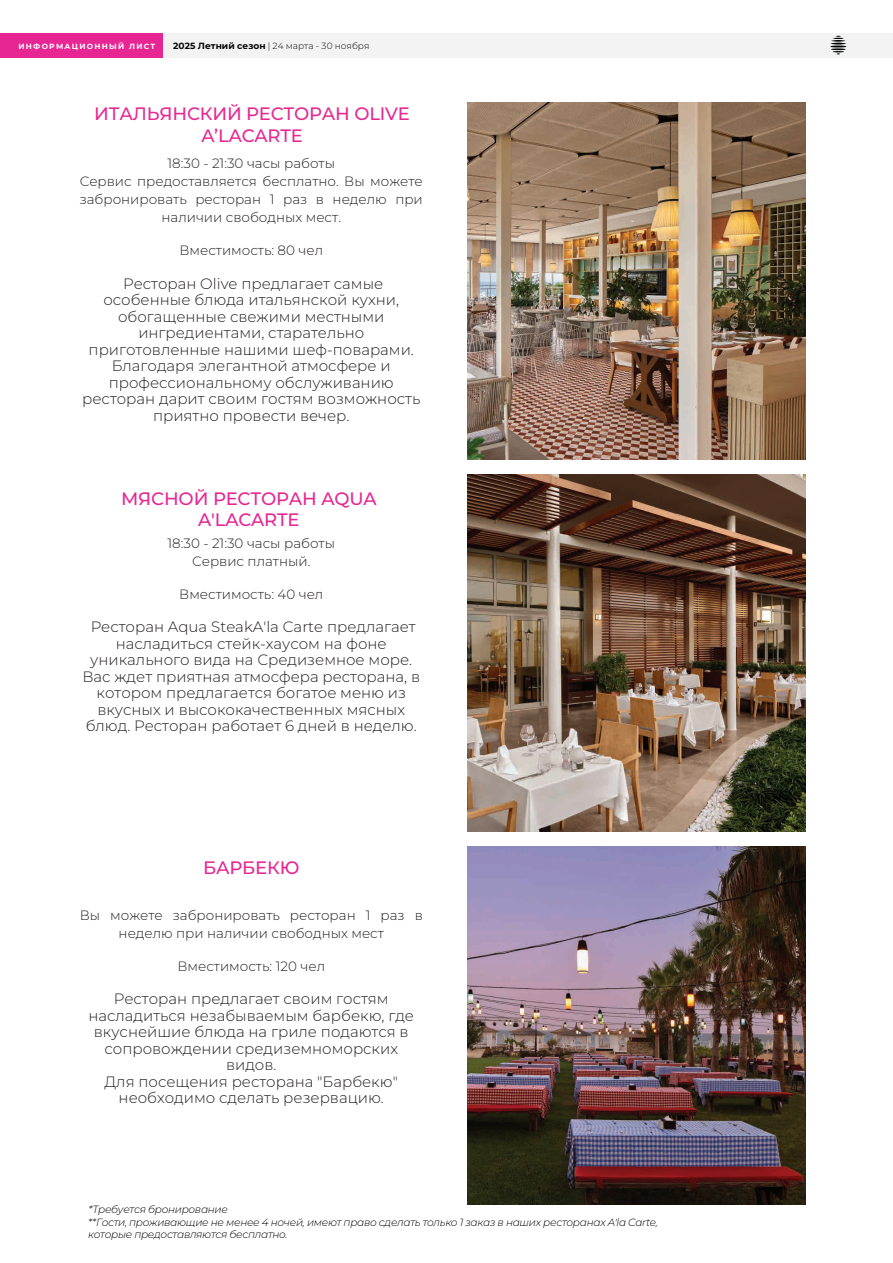
<style>
.page{position:relative;width:893px;height:1263px;background:#fff}
.page>*{position:absolute;margin:0;border:0;box-sizing:border-box;transform-origin:0 0}
.t1{font:500 18px/21.6px "Montserrat";letter-spacing:-.01em;color:#e72693;text-align:center}
.t2{font:500 18px/21.6px "Montserrat";letter-spacing:-.01em;color:#e62893;text-align:center}
.t3{font:300 15px/16.5px "Montserrat";color:#231f20;text-align:center}
.t4{font:300 13.5px/18px "Montserrat";color:#231f20;text-align:center}
.t5{font:italic 300 10.5px/12.8px "Montserrat";letter-spacing:-.03em;color:#040503}
.t6{font:300 9px "Montserrat";color:#040503}
.t7{font:700 7.5px "Montserrat";letter-spacing:.17em;color:#fff}
.s1{font-weight:700}
.s2{color:#050504}
</style>
<div class="page">
<div style="left:144px;top:33px;width:749px;height:24px;background:#f3f3f3"></div>
<div style="left:0;top:33px;width:162px;height:24px;background:#e72693"></div>
<svg style="left:830px;top:36px;width:16px;height:18px"></svg>
<img style="left:468px;top:102px;width:338px;height:358px">
<img style="left:468px;top:474px;width:338px;height:358px">
<img style="left:468px;top:846px;width:338px;height:358px">
<p class="t7" style="left:18px;top:41px;width:138px">ИНФОРМАЦИОННЫЙ ЛИСТ</p>
<p class="t6" style="left:173px;top:40px;width:198px"><span class="s1">2025 Летний сезон</span> | 24 марта - 30 ноября</p>
<p class="t2" style="left:94px;top:102px;width:317px">ИТАЛЬЯНСКИЙ РЕСТОРАН OLIVE<br>A’LACARTE</p>
<p class="t4" style="left:80px;top:154px;width:345px">18:30 - 21:30 часы работы<br>Сервис предоставляется бесплатно. Вы можете забронировать ресторан 1 раз в неделю при наличии свободных мест.</p>
<p class="t4" style="left:179px;top:241px;width:145px">Вместимость: 80 чел</p>
<p class="t3" style="left:82px;top:274px;width:340px">Ресторан Olive предлагает самые особенные блюда итальянской кухни, обогащенные свежими местными ингредиентами, старательно приготовленные нашими шеф-поварами.<br>Благодаря элегантной атмосфере и профессиональному обслуживанию ресторан дарит своим гостям возможность приятно провести вечер.</p>
<p class="t1" style="left:121px;top:487px;width:257px">МЯСНОЙ РЕСТОРАН AQUA<br>A'LACARTE</p>
<p class="t4" style="left:168px;top:534px;width:169px">18:30 - 21:30 часы работы<br>Сервис платный.</p>
<p class="t4" style="left:179px;top:585px;width:146px">Вместимость: 40 чел</p>
<p class="t3" style="left:82px;top:618px;width:339px">Ресторан Aqua SteakA'la Carte предлагает насладиться стейк-хаусом на фоне уникального вида на Средиземное море.<br>Вас ждет приятная атмосфера ресторана, в котором предлагается богатое меню из вкусных и высококачественных мясных блюд. Ресторан работает 6 дней в неделю.</p>
<p class="t1" style="left:203px;top:856px;width:98px">БАРБЕКЮ</p>
<p class="t4" style="left:80px;top:906px;width:345px">Вы можете забронировать ресторан 1 раз в неделю при наличии свободных мест</p>
<p class="t4" style="left:177px;top:957px;width:149px">Вместимость: 120 чел</p>
<p class="t3" style="left:88px;top:990px;width:327px">Ресторан предлагает своим гостям насладиться незабываемым барбекю, где вкуснейшие блюда на гриле подаются в сопровождении средиземноморских видов.<br>Для посещения ресторана "Барбекю" необходимо сделать резервацию.</p>
<p class="t5" style="left:88px;top:1202px;width:571px"><span class="s2">*</span>Требуется бронирование<br><span class="s2">**</span>Гости, проживающие не менее 4 ночей, имеют право сделать только 1 заказ в наших ресторанах A'la Carte, которые предоставляются бесплатно.</p>
</div>
